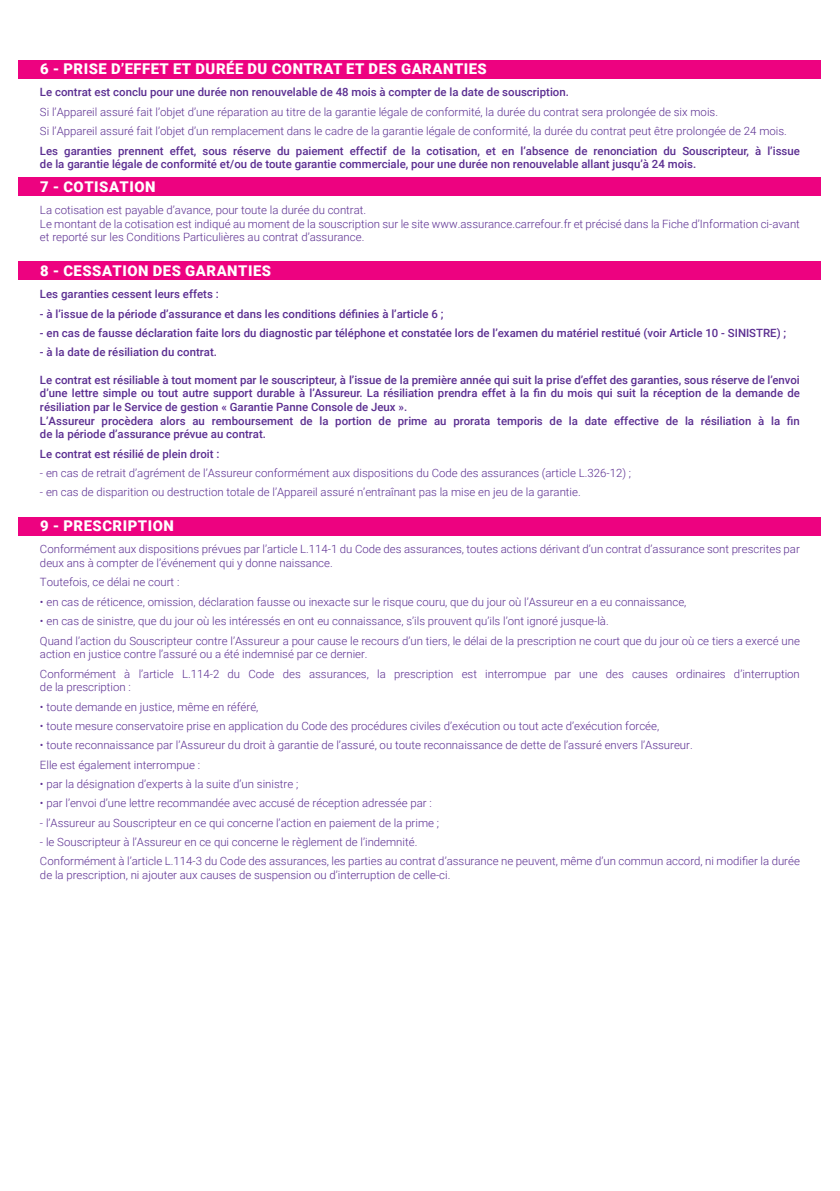
<style>
.page{position:relative;width:840px;height:1191px;background:#fff}
.page>*{position:absolute;margin:0;border:0;box-sizing:border-box;transform-origin:0 0}
.t1{font:900 14.8px "Roboto";letter-spacing:.035em;color:#fff}
.t2{font:300 11.4px/19.4px "Roboto";color:#5b2e91}
.t3{font:500 11.4px/13.6px "Roboto";color:#5b2e91}
</style>
<div class="page">
<div style="left:19px;top:60px;width:801px;height:18px;background:#ed0280"></div>
<div style="left:19px;top:177px;width:801px;height:19px;background:#ed0280"></div>
<div style="left:19px;top:261px;width:801px;height:18px;background:#ed0280"></div>
<div style="left:19px;top:517px;width:801px;height:18px;background:#ed0280"></div>
<p class="t1" style="left:40px;top:59px;width:448px">6 - PRISE D’EFFET ET DURÉE DU CONTRAT ET DES GARANTIES</p>
<p class="t3" style="left:40px;top:85px;width:530px">Le contrat est conclu pour une durée non renouvelable de 48 mois à compter de la date de souscription.</p>
<p class="t2" style="left:40px;top:102px;width:748px">Si l’Appareil assuré fait l’objet d’une réparation au titre de la garantie légale de conformité, la durée du contrat sera prolongée de six mois.<br>Si l’Appareil assuré fait l’objet d’un remplacement dans le cadre de la garantie légale de conformité, la durée du contrat peut être prolongée de 24 mois.</p>
<p class="t3" style="left:40px;top:143px;width:761px">Les garanties prennent effet, sous réserve du paiement effectif de la cotisation, et en l’absence de renonciation du Souscripteur, à l’issue de la garantie légale de conformité et/ou de toute garantie commerciale, pour une durée non renouvelable allant jusqu’à 24 mois.</p>
<p class="t1" style="left:40px;top:176px;width:117px">7 - COTISATION</p>
<p class="t2" style="left:40px;top:202px;width:761px;line-height:13.6px">La cotisation est payable d’avance, pour toute la durée du contrat.<br>Le montant de la cotisation est indiqué au moment de la souscription sur le site www.assurance.carrefour.fr et précisé dans la Fiche d’Information ci-avant et reporté sur les Conditions Particulières au contrat d’assurance.</p>
<p class="t1" style="left:40px;top:260px;width:232px">8 - CESSATION DES GARANTIES</p>
<p class="t3" style="left:40px;top:287px;width:180px">Les garanties cessent leurs effets :</p>
<p class="t3" style="left:40px;top:306px;width:405px">- à l’issue de la période d’assurance et dans les conditions définies à l’article 6 ;</p>
<p class="t3" style="left:40px;top:325px;width:747px">- en cas de fausse déclaration faite lors du diagnostic par téléphone et constatée lors de l’examen du matériel restitué (voir Article 10 - SINISTRE) ;</p>
<p class="t3" style="left:40px;top:345px;width:178px">- à la date de résiliation du contrat.</p>
<p class="t3" style="left:40px;top:372px;width:761px">Le contrat est résiliable à tout moment par le souscripteur, à l’issue de la première année qui suit la prise d’effet des garanties, sous réserve de l’envoi d’une lettre simple ou tout autre support durable à l’Assureur. La résiliation prendra effet à la fin du mois qui suit la réception de la demande de résiliation par le Service de gestion « Garantie Panne Console de Jeux ».<br>L’Assureur procèdera alors au remboursement de la portion de prime au prorata temporis de la date effective de la résiliation à la fin de la période d’assurance prévue au contrat.</p>
<p class="t3" style="left:40px;top:446px;width:181px">Le contrat est résilié de plein droit :</p>
<p class="t2" style="left:40px;top:463px;width:592px">- en cas de retrait d’agrément de l’Assureur conformément aux dispositions du Code des assurances (article L.326-12) ;</p>
<p class="t2" style="left:40px;top:482px;width:542px">- en cas de disparition ou destruction totale de l’Appareil assuré n’entraînant pas la mise en jeu de la garantie.</p>
<p class="t1" style="left:40px;top:515px;width:135px">9 - PRESCRIPTION</p>
<p class="t2" style="left:40px;top:542px;width:761px;line-height:13.6px">Conformément aux dispositions prévues par l’article L.114-1 du Code des assurances, toutes actions dérivant d’un contrat d’assurance sont prescrites par deux ans à compter de l’événement qui y donne naissance.</p>
<p class="t2" style="left:40px;top:572px;width:141px">Toutefois, ce délai ne court :</p>
<p class="t2" style="left:40px;top:591px;width:647px">• en cas de réticence, omission, déclaration fausse ou inexacte sur le risque couru, que du jour où l’Assureur en a eu connaissance,</p>
<p class="t2" style="left:40px;top:611px;width:761px">• en cas de sinistre, que du jour où les intéressés en ont eu connaissance, s’ils prouvent qu’ils l’ont ignoré jusque-là.<br>Quand l’action du Souscripteur contre l’Assureur a pour cause le recours d’un tiers, le délai de la prescription ne court que du jour où ce tiers a exercé une</p>
<p class="t2" style="left:40px;top:644px;width:761px">action en justice contre l’assuré ou a été indemnisé par ce dernier.<br>Conformément à l’article L.114-2 du Code des assurances, la prescription est interrompue par une des causes ordinaires d’interruption</p>
<p class="t2" style="left:40px;top:677px;width:92px">de la prescription :</p>
<p class="t2" style="left:40px;top:696px;width:220px">• toute demande en justice, même en référé,</p>
<p class="t2" style="left:40px;top:716px;width:620px">• toute mesure conservatoire prise en application du Code des procédures civiles d’exécution ou tout acte d’exécution forcée,</p>
<p class="t2" style="left:40px;top:735px;width:654px">• toute reconnaissance par l’Assureur du droit à garantie de l’assuré, ou toute reconnaissance de dette de l’assuré envers l’Assureur.<br>Elle est également interrompue :</p>
<p class="t2" style="left:40px;top:774px;width:259px">• par la désignation d’experts à la suite d’un sinistre ;</p>
<p class="t2" style="left:40px;top:793px;width:393px">• par l’envoi d’une lettre recommandée avec accusé de réception adressée par :</p>
<p class="t2" style="left:40px;top:812px;width:400px">- l’Assureur au Souscripteur en ce qui concerne l’action en paiement de la prime ;</p>
<p class="t2" style="left:40px;top:832px;width:761px">- le Souscripteur à l’Assureur en ce qui concerne le règlement de l’indemnité.<br>Conformément à l’article L.114-3 du Code des assurances, les parties au contrat d’assurance ne peuvent, même d’un commun accord, ni modifier la durée</p>
<p class="t2" style="left:40px;top:865px;width:412px">de la prescription, ni ajouter aux causes de suspension ou d’interruption de celle-ci.</p>
</div>
